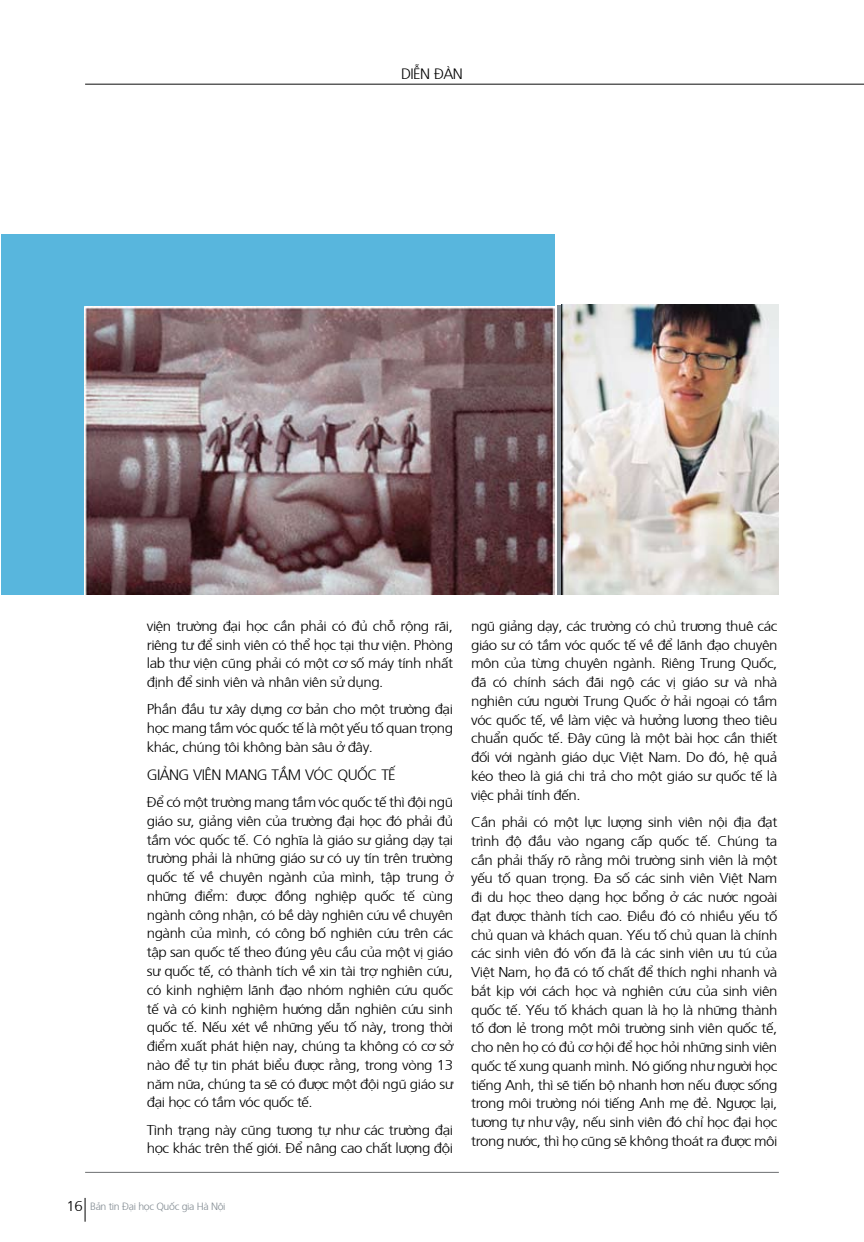
<style>
.page{position:relative;width:864px;height:1242px;background:#fff}
.page>*{position:absolute;margin:0;border:0;box-sizing:border-box;transform-origin:0 0}
.t1{font:300 15px "Frutiger";letter-spacing:-.04em;color:#000}
.t2{font:300 14.25px/18.8px "Frutiger";letter-spacing:-.03em;color:#000;text-align:justify;scale:1.05 1}
.t3{font:300 10.5px "Frutiger";letter-spacing:-.03em;color:#828b92}
.s1{font-size:14.25px;color:#000}
</style>
<div class="page">
<div style="left:1px;top:234px;width:553px;height:360px;background:#58b6dd"></div>
<img style="left:84px;top:306px;width:470px;height:289px">
<img style="left:561px;top:305px;width:217px;height:290px">
<hr style="left:85px;top:1172px;width:693px;height:1px;background:#6d6f71">
<svg style="left:85px;top:1198px;width:1px;height:23px"></svg>
<hr style="left:85px;top:84px;width:778px;height:1px;background:#0d0c0d">
<p class="t1" style="left:401px;top:64px;width:63px">DIỄN ĐÀN</p>
<p class="t2" style="left:147px;top:615px;width:293px">viện trường đại học cần phải có đủ chỗ rộng rãi, riêng tư để sinh viên có thể học tại thư viện. Phòng lab thư viện cũng phải có một cơ số máy tính nhất định để sinh viên và nhân viên sử dụng.</p>
<p class="t2" style="left:147px;top:699px;width:293px">Phần đầu tư xây dựng cơ bản cho một trường đại học mang tầm vóc quốc tế là một yếu tố quan trọng khác, chúng tôi không bàn sâu ở đây.</p>
<p class="t1" style="left:147px;top:764px;width:21px">Giảng</p>
<p class="t1" style="left:193px;top:764px;width:43px">viên mang</p>
<p class="t1" style="left:271px;top:764px;width:9px">tầm</p>
<p class="t1" style="left:305px;top:764px;width:8px">vóc</p>
<p class="t1" style="left:337px;top:764px;width:50px">quốc tế</p>
<p class="t2" style="left:147px;top:792px;width:293px;text-align:left">Để có một trường mang tầm vóc quốc tế thì đội ngũ giáo sư, giảng viên của trường đại học đó phải đủ tầm vóc quốc tế. Có nghĩa là giáo sư giảng dạy tại trường phải là những giáo sư có uy tín trên trường quốc tế về chuyên ngành của mình, tập trung ở những điểm: được đồng nghiệp quốc tế cùng ngành công nhận, có bề dày nghiên cứu về chuyên ngành của mình, có công bố nghiên cứu trên các tập san quốc tế theo đúng yêu cầu của một vị giáo sư quốc tế, có thành tích về xin tài trợ nghiên cứu, có kinh nghiệm lãnh đạo nhóm nghiên cứu quốc tế và có kinh nghiệm hướng dẫn nghiên cứu sinh quốc tế. Nếu xét về những yếu tố này, trong thời điểm xuất phát hiện nay, chúng ta không có cơ sở nào để tự tin phát biểu được rằng, trong vòng 13 năm nữa, chúng ta sẽ có được một đội ngũ giáo sư đại học có tầm vóc quốc tế.</p>
<p class="t2" style="left:147px;top:1119px;width:293px">Tình trạng này cũng tương tự như các trường đại học khác trên thế giới. Để nâng cao chất lượng đội</p>
<p class="t2" style="left:471px;top:615px;width:293px;text-align:left">ngũ giảng dạy, các trường có chủ trương thuê các giáo sư có tầm vóc quốc tế về để lãnh đạo chuyên môn của từng chuyên ngành. Riêng Trung Quốc, đã có chính sách đãi ngộ các vị giáo sư và nhà nghiên cứu người Trung Quốc ở hải ngoại có tầm vóc quốc tế, về làm việc và hưởng lương theo tiêu chuẩn quốc tế. Đây cũng là một bài học cần thiết đối với ngành giáo dục Việt Nam. Do đó, hệ quả kéo theo là giá chi trả cho một giáo sư quốc tế là việc phải tính đến.</p>
<p class="t2" style="left:471px;top:811px;width:293px">Cần phải có một lực lượng sinh viên nội địa đạt trình độ đầu vào ngang cấp quốc tế. Chúng ta cần phải thấy rõ rằng môi trường sinh viên là một yếu tố quan trọng. Đa số các sinh viên Việt Nam đi du học theo dạng học bổng ở các nước ngoài đạt được thành tích cao. Điều đó có nhiều yếu tố chủ quan và khách quan. Yếu tố chủ quan là chính các sinh viên đó vốn đã là các sinh viên ưu tú của Việt Nam, họ đã có tố chất để thích nghi nhanh và bắt kịp với cách học và nghiên cứu của sinh viên quốc tế. Yếu tố khách quan là họ là những thành tố đơn lẻ trong một môi trường sinh viên quốc tế, cho nên họ có đủ cơ hội để học hỏi những sinh viên quốc tế xung quanh mình. Nó giống như người học tiếng Anh, thì sẽ tiến bộ nhanh hơn nếu được sống trong môi trường nói tiếng Anh mẹ đẻ. Ngược lại, tương tự như vậy, nếu sinh viên đó chỉ học đại học trong nước, thì họ cũng sẽ không thoát ra được môi</p>
<p class="t3" style="left:67px;top:1198px;width:160px"><span class="s1">16</span> Bản tin Đại học Quốc gia Hà Nội</p>
</div>
